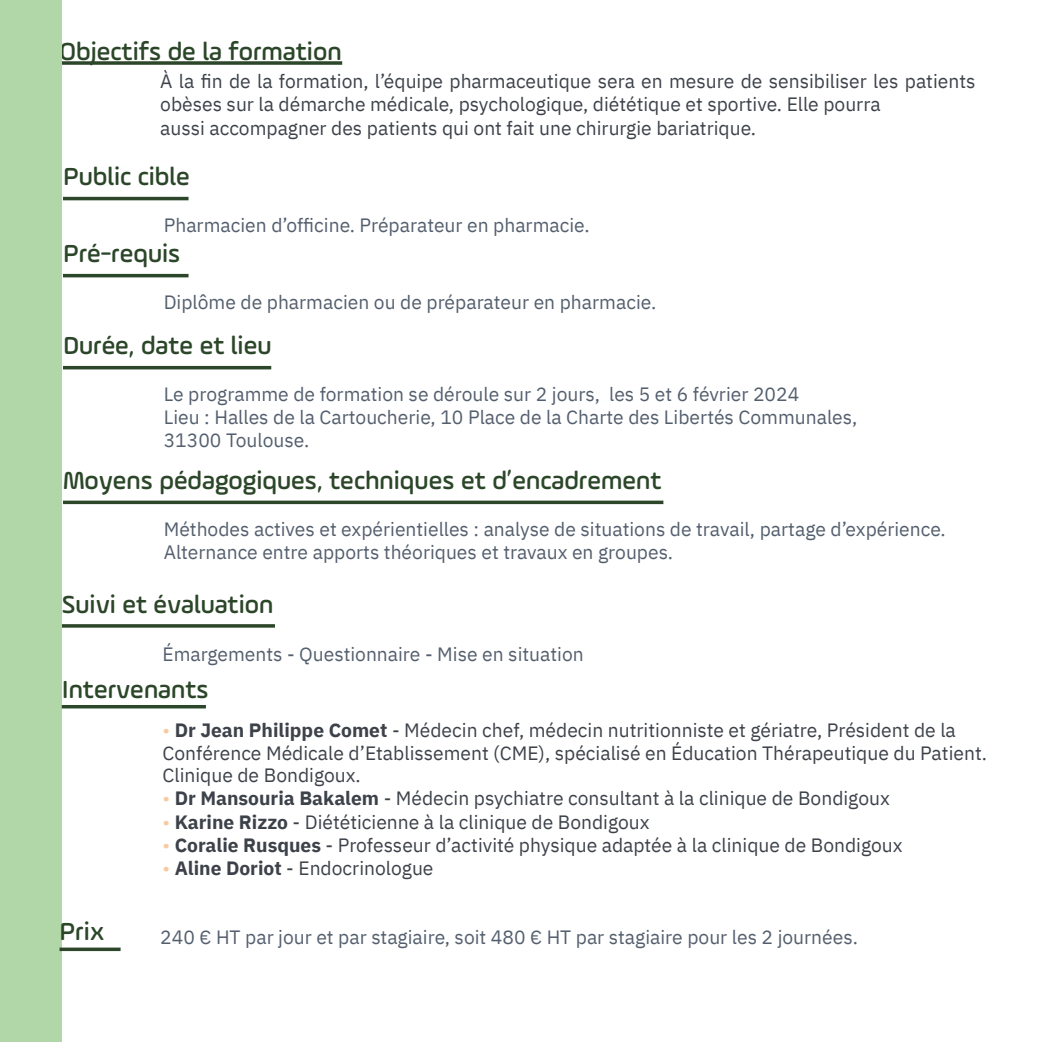
<style>
.page{position:relative;width:1042px;height:1042px;background:#fff}
.page>*{position:absolute;margin:0;border:0;box-sizing:border-box;transform-origin:0 0}
.t1{font:500 26.25px "Ample Soft Pro";color:#2b4628}
.t2{font:19.25px/23.1px "IBM Plex Sans";color:#3d424a}
.t3{font:19.25px/23.1px "IBM Plex Sans";color:#545f6e}
.s1{color:#fac9a0}
.s2{font-weight:700}
</style>
<div class="page">
<svg style="left:62px;top:61px;width:280px;height:4px"></svg>
<hr style="left:63px;top:197px;width:126px;height:3px;background:#2b4628">
<hr style="left:63px;top:366px;width:208px;height:3px;background:#2b4628">
<svg style="left:63px;top:500px;width:600px;height:4px;background:#4b6248"></svg>
<svg style="left:62px;top:624px;width:213px;height:4px"></svg>
<hr style="left:63px;top:274px;width:126px;height:3px;background:#2b4628">
<div style="left:1px;top:0;width:61px;height:1042px;background:#b1d6a7"></div>
<hr style="left:62px;top:705px;width:144px;height:3px;background:#2b4628">
<svg style="left:60px;top:947px;width:61px;height:4px"></svg>
<h1 class="t1" style="left:60px;top:34px;width:284px">Objectifs de la formation</h1>
<p class="t2" style="left:160px;top:68px;width:817px">À la fin de la formation, l’équipe pharmaceutique sera en mesure de sensibiliser les patients obèses sur la démarche médicale, psychologique, diététique et sportive. Elle pourra<br>aussi accompagner des patients qui ont fait une chirurgie bariatrique.</p>
<h1 class="t1" style="left:63px;top:159px;width:128px">Public cible</h1>
<p class="t3" style="left:164px;top:212px;width:427px">Pharmacien d’officine. Préparateur en pharmacie.</p>
<h1 class="t1" style="left:63px;top:236px;width:119px">Pré-requis</h1>
<p class="t3" style="left:164px;top:289px;width:494px">Diplôme de pharmacien ou de préparateur en pharmacie.</p>
<h1 class="t1" style="left:63px;top:328px;width:210px">Durée, date et lieu</h1>
<p class="t3" style="left:164px;top:381px;width:695px">Le programme de formation se déroule sur 2 jours, les 5 et 6 février 2024<br>Lieu : Halles de la Cartoucherie, 10 Place de la Charte des Libertés Communales,<br>31300 Toulouse.</p>
<h1 class="t1" style="left:63px;top:462px;width:600px">Moyens pédagogiques, techniques et d’encadrement</h1>
<p class="t3" style="left:164px;top:515px;width:783px">Méthodes actives et expérientielles : analyse de situations de travail, partage d’expérience.<br>Alternance entre apports théoriques et travaux en groupes.</p>
<h1 class="t1" style="left:62px;top:586px;width:213px">Suivi et évaluation</h1>
<p class="t3" style="left:162px;top:640px;width:423px">Émargements - Questionnaire - Mise en situation</p>
<h1 class="t1" style="left:62px;top:672px;width:148px">Intervenants</h1>
<p class="t2" style="left:162px;top:717px;width:826px"><span class="s1">•</span> <span class="s2">Dr Jean Philippe Comet</span> - Médecin chef, médecin nutritionniste et gériatre, Président de la<br>Conférence Médicale d’Etablissement (CME), spécialisé en Éducation Thérapeutique du Patient.<br>Clinique de Bondigoux.</p>
<p class="t2" style="left:162px;top:785px;width:729px"><span class="s1">•</span> <span class="s2">Dr Mansouria Bakalem</span> - Médecin psychiatre consultant à la clinique de Bondigoux</p>
<p class="t2" style="left:162px;top:808px;width:489px"><span class="s1">•</span> <span class="s2">Karine Rizzo</span> - Diététicienne à la clinique de Bondigoux</p>
<p class="t2" style="left:162px;top:831px;width:741px"><span class="s1">•</span> <span class="s2">Coralie Rusques</span> - Professeur d’activité physique adaptée à la clinique de Bondigoux</p>
<p class="t2" style="left:162px;top:855px;width:272px"><span class="s1">•</span> <span class="s2">Aline Doriot</span> - Endocrinologue</p>
<h1 class="t1" style="left:60px;top:913px;width:46px">Prix</h1>
<p class="t3" style="left:160px;top:924px;width:699px">240 € HT par jour et par stagiaire, soit 480 € HT par stagiaire pour les 2 journées.</p>
</div>
